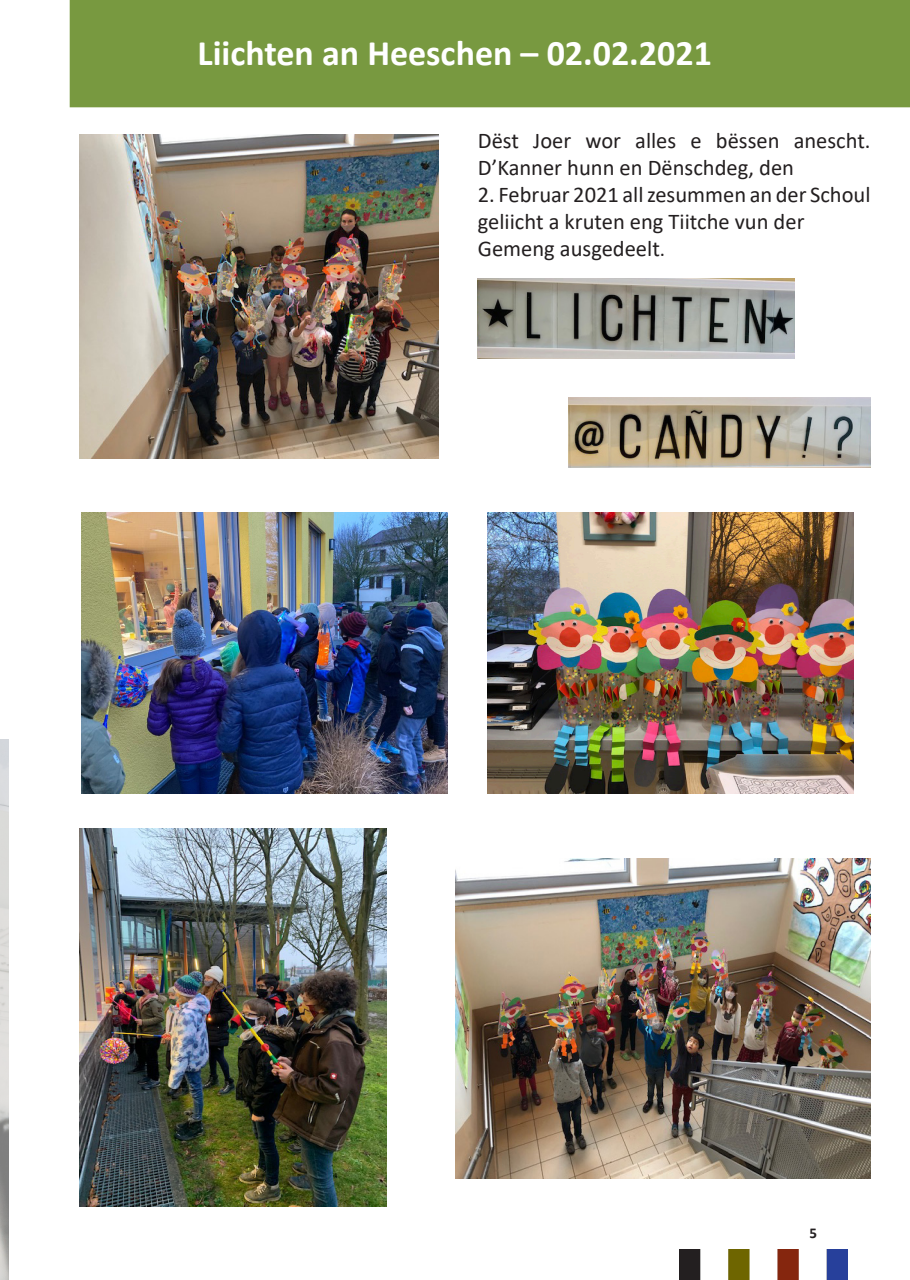
<style>
.page{position:relative;width:910px;height:1280px;background:#fff}
.page>*{position:absolute;margin:0;border:0;box-sizing:border-box;transform-origin:0 0}
.t1{font:700 36px "Calibri";color:#fff}
.t2{font:22.5px/27px "Calibri";color:#231f20}
.t3{font:700 15px "Calibri";color:#231f20}
.s1{font-size:21px}
</style>
<div class="page">
<img style="left:0;top:740px;width:9px;height:540px">
<div style="left:70px;top:1px;width:839px;height:106px;background:#789940"></div>
<div style="left:70px;top:0;width:840px;height:107px;border:2px solid #789940"></div>
<img style="left:680px;top:1250px;width:168px;height:30px">
<img style="left:79px;top:828px;width:308px;height:378px">
<img style="left:79px;top:135px;width:360px;height:324px">
<img style="left:81px;top:513px;width:366px;height:280px">
<img style="left:478px;top:279px;width:316px;height:79px">
<img style="left:487px;top:513px;width:366px;height:280px">
<img style="left:455px;top:858px;width:416px;height:321px">
<img style="left:568px;top:397px;width:303px;height:71px">
<p class="t1" style="left:198px;top:28px;width:516px">Liichten an Heeschen – 02.02.2021</p>
<p class="t2" style="left:478px;top:126px;width:394px">Dëst Joer wor alles e bëssen anescht.<br>D’Kanner hunn en Dënschdeg, den</p>
<p class="t2" style="left:478px;top:180px;width:394px">2. Februar 2021 all zesummen an der Schoul geliicht a kruten eng Tiitche vun der</p>
<p class="t2" style="left:478px;top:234px;width:189px">Gemeng ausgedeelt<span class="s1">.</span></p>
<p class="t3" style="left:809px;top:1223px;width:9px">5</p>
</div>
